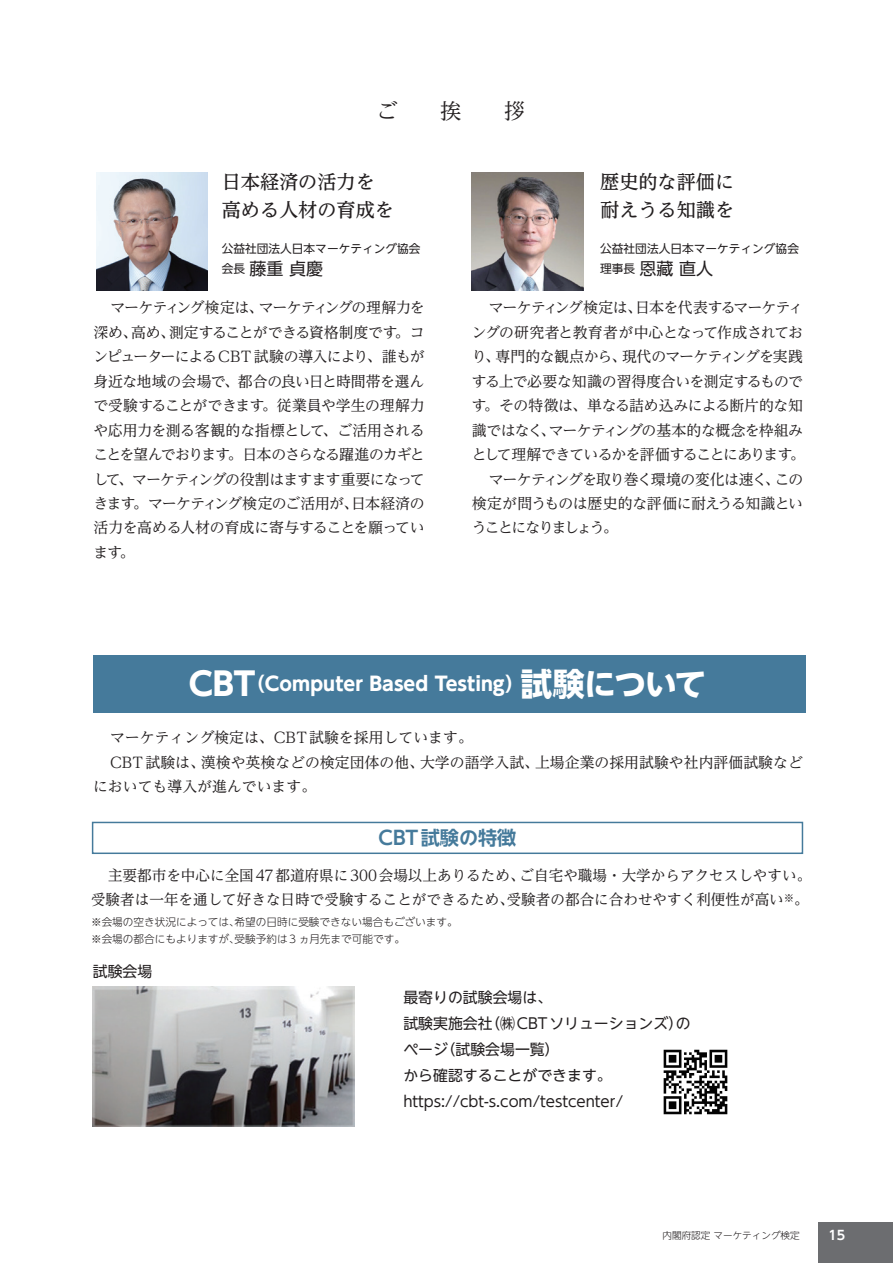
<style>
.page{position:relative;width:893px;height:1263px;background:#fff}
.page>*{position:absolute;margin:0;border:0;box-sizing:border-box;transform-origin:0 0}
.t1{font:21.3px "UD Reimin Pro";color:#231f20}
.t2{font:500 19.2px/27.6px "UD Reimin Pro";color:#231f20}
.t3{font:700 19.2px "UD Shin Go NT Pro";color:#fff}
.t4{font:700 19.2px "UD Shin Go NT Pro De";color:#457a9b}
.t5{font:16.95px "UD Shin Go NT Pro";color:#231f20}
.t6{font:14.85px/24.5px "UD Reimin Pro";color:#231f20;text-align:right}
.t7{font:14.85px/26.1px "UD Shin Go NT Pro";color:#231f20}
.t8{font:14.85px "UD Reimin Pro";letter-spacing:-.045em;color:#231f20}
.t9{font:14.85px "UD Reimin Pro";letter-spacing:-.02em;color:#231f20}
.t10{font:14.85px "UD Reimin Pro";letter-spacing:-.04em;color:#231f20}
.t11{font:14.85px "UD Reimin Pro";letter-spacing:-.055em;color:#231f20}
.t12{font:14.85px "UD Reimin Pro";letter-spacing:-.025em;color:#231f20}
.t13{font:14.85px "UD Reimin Pro";letter-spacing:-.065em;color:#231f20}
.t14{font:14.85px "UD Reimin Pro";letter-spacing:-.035em;color:#231f20}
.t15{font:14.85px "UD Reimin Pro";letter-spacing:-.125em;color:#231f20}
.t16{font:700 12.75px "UD Shin Go NT Pro De";color:#fff}
.t17{font:11.7px "UD Shin Go NT Pro";color:#231f20}
.t18{font:300 10.65px/17px "UD Shin Go NT Pro";color:#231f20}
.t19{font:300 9.6px "UD Shin Go NT Pro";color:#231f20}
.s1{font-size:11.7px}
.s2{font-size:31.95px}
</style>
<div class="page">
<div style="left:818px;top:1222px;width:75px;height:41px;background:#6c6d70"></div>
<div style="left:93px;top:655px;width:712px;height:58px;background:#457a9b"></div>
<div style="left:92px;top:822px;width:711px;height:32px;border:1px solid #457a9b"></div>
<img style="left:93px;top:986px;width:261px;height:140px">
<img style="left:96px;top:172px;width:112px;height:118px">
<img style="left:472px;top:172px;width:111px;height:118px">
<img style="left:663px;top:1049px;width:65px;height:66px">
<h1 class="t1" style="left:376px;top:94px;width:150px">ご　　挨　　拶</h1>
<p class="t2" style="left:222px;top:168px;width:174px">日本経済の活力を高める人材の育成を</p>
<p class="t2" style="left:600px;top:168px;width:135px">歴史的な評価に耐えうる知識を</p>
<p class="t17" style="left:222px;top:239px;width:200px">公益社団法人日本マーケティング協会</p>
<p class="t5" style="left:222px;top:255px;width:103px"><span class="s1">会長</span>藤重 貞慶</p>
<p class="t17" style="left:600px;top:239px;width:200px">公益社団法人日本マーケティング協会</p>
<p class="t5" style="left:600px;top:255px;width:115px"><span class="s1">理事長</span>恩藏 直人</p>
<p class="t6" style="left:93px;top:295px;width:333px;text-align:justify;text-indent:17px">マーケティング検定は、マーケティングの理解力を深め、高め、測定することができる資格制度です。コンピューターによるCBT 試験の導入により、誰もが身近な地域の会場で、都合の良い日と時間帯を選んで受験することができます。従業員や学生の理解力や応用力を測る客観的な指標として、ご活用されることを望んでおります。日本のさらなる躍進のカギとして、マーケティングの役割はますます重要になってきます。マーケティング検定のご活用が、日本経済の活力を高める人材の育成に寄与することを願っています。</p>
<p class="t8" style="left:489px;top:296px;width:316px">マーケティング検定は、日本を代表するマーケティ</p>
<p class="t12" style="left:472px;top:320px;width:333px">ングの研究者と教育者が中心となって作成されてお</p>
<p class="t10" style="left:472px;top:345px;width:333px">り、専門的な観点から、現代のマーケティングを実践</p>
<p class="t9" style="left:472px;top:369px;width:333px">する上で必要な知識の習得度合いを測定するもので</p>
<p class="t9" style="left:472px;top:393px;width:333px">す。その特徴は、単なる詰め込みによる断片的な知</p>
<p class="t8" style="left:472px;top:418px;width:333px">識ではなく、マーケティングの基本的な概念を枠組み</p>
<p class="t11" style="left:472px;top:442px;width:335px">として理解できているかを評価することにあります。</p>
<p class="t13" style="left:489px;top:467px;width:316px">マーケティングを取り巻く環境の変化は速く、この</p>
<p class="t14" style="left:472px;top:491px;width:333px">検定が問うものは歴史的な評価に耐えうる知識とい</p>
<p class="t15" style="left:472px;top:516px;width:148px">うことになりましょう。</p>
<p class="t3" style="left:189px;top:668px;width:519px"><span class="s2">CBT</span>（Computer Based Testing）<span class="s2">試験について</span></p>
<p class="t6" style="left:110px;top:725px;width:364px">マーケティング検定は、CBT試験を採用しています。</p>
<p class="t6" style="left:110px;top:749px;width:694px">CBT試験は、漢検や英検などの検定団体の他、大学の語学入試、上場企業の採用試験や社内評価試験など</p>
<p class="t6" style="left:93px;top:774px;width:225px">においても導入が進んでいます。</p>
<p class="t4" style="left:379px;top:822px;width:139px">CBT試験の特徴</p>
<p class="t6" style="left:91px;top:863px;width:722px">主要都市を中心に全国47都道府県に300会場以上ありるため、ご自宅や職場・大学からアクセスしやすい。受験者は一年を通して好きな日時で受験することができるため、受験者の都合に合わせやすく利便性が高い<sup>※</sup>。</p>
<p class="t18" style="left:91px;top:913px;width:368px">※会場の空き状況によっては、希望の日時に受験できない場合もございます。※会場の都合にもよりますが、受験予約は3 ヵ月先まで可能です。</p>
<p class="t7" style="left:93px;top:958px;width:61px">試験会場</p>
<p class="t7" style="left:403px;top:983px;width:289px">最寄りの試験会場は、<br>試験実施会社（㈱CBTソリューションズ）のページ（試験会場一覧）<br>から確認することができます。　https://cbt-s.com/testcenter/</p>
<p class="t19" style="left:663px;top:1227px;width:139px">内閣府認定 マーケティング検定</p>
<p class="t16" style="left:828px;top:1225px;width:18px">15</p>
</div>
